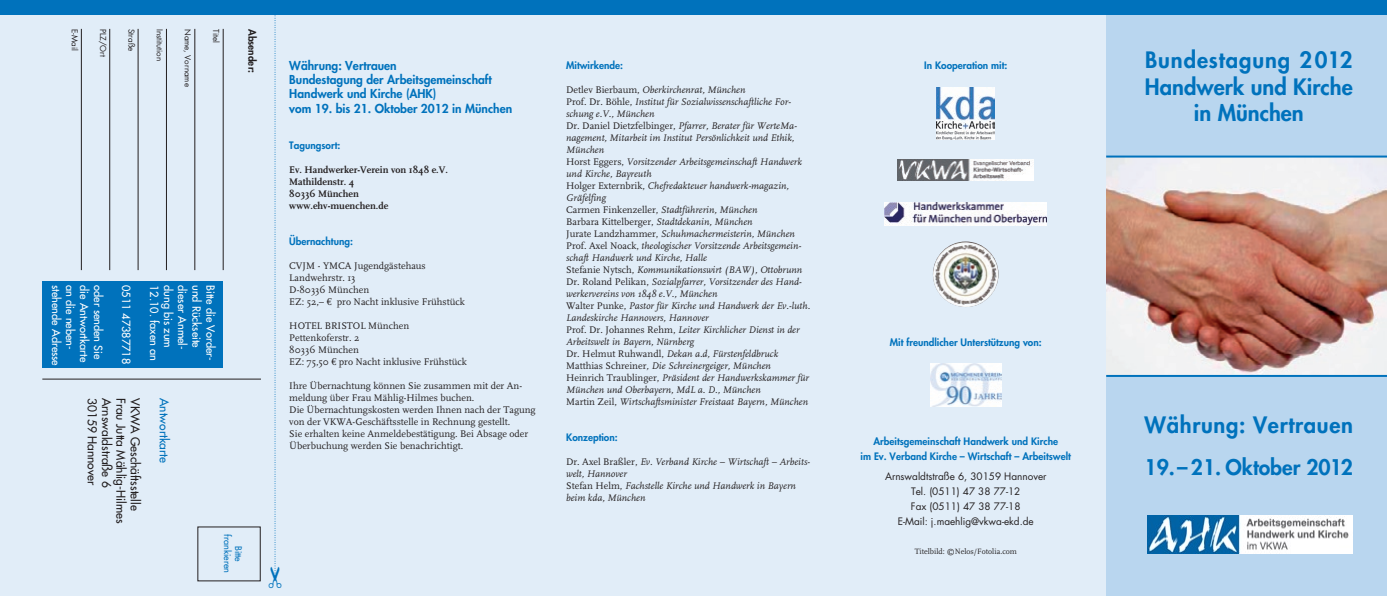
<style>
.page{position:relative;width:1387px;height:596px;background:#fff}
.page>*{position:absolute;margin:0;border:0;box-sizing:border-box;transform-origin:0 0}
.t1{font:800 22px/26.4px "Futura";color:#0072bc;text-align:center}
.t2{font:800 22px "Futura";letter-spacing:.03em;color:#0072bc}
.t3{font:800 21px "Futura";color:#0072bc}
.t4{font:800 12px/14.4px "Futura";color:#0072bc}
.t5{font:12px "Futura";color:#231f20}
.t6{font:12px "Futura";color:#0072bc}
.t7{font:11px "Futura";color:#fff}
.t8{font:italic 10px/12px "FF Scala";color:#231f20}
.t9{font:10px/12px "FF Scala";color:#231f20}
.t10{font:800 10px/14.8px "Futura";color:#0072bc;text-align:center}
.t11{font:10px/14.8px "Futura";color:#231f20;text-align:center}
.t12{font:700 10px/12px "FF Scala";color:#231f20}
.t13{font:800 10px "Futura";color:#231f20}
.t14{font:9px/10.8px "Futura";color:#0072bc;text-align:center}
.t15{font:8px "Futura";color:#231f20}
.t16{font:8px "FF Scala";color:#231f20}
.s1{font-family:"Euro Serif"}
.s2{font-style:normal}
</style>
<div class="page">
<div style="left:0;top:0;width:1113px;height:595px;background:#e1edf8"></div>
<div style="left:1106px;top:0;width:280px;height:595px;background:#b9d6ef"></div>
<img style="left:1147px;top:515px;width:205px;height:38px">
<img style="left:897px;top:159px;width:136px;height:22px">
<div style="left:0;top:0;width:1386px;height:14px;background:#0072bc"></div>
<img style="left:1106px;top:157px;width:280px;height:217px">
<img style="left:930px;top:363px;width:71px;height:43px">
<img style="left:936px;top:87px;width:58px;height:53px">
<hr style="left:223px;top:29px;width:1px;height:241px;background:#231f20">
<hr style="left:194px;top:29px;width:1px;height:241px;background:#231f20">
<hr style="left:166px;top:29px;width:1px;height:241px;background:#231f20">
<hr style="left:138px;top:29px;width:1px;height:241px;background:#231f20">
<hr style="left:109px;top:29px;width:1px;height:241px;background:#231f20">
<hr style="left:81px;top:29px;width:1px;height:241px;background:#231f20">
<hr style="left:42px;top:378px;width:219px;height:1px;background:#231f20">
<img style="left:884px;top:202px;width:162px;height:23px">
<div style="left:43px;top:281px;width:180px;height:86px;background:#0072bc"></div>
<img style="left:932px;top:241px;width:66px;height:66px;border-radius:33px">
<hr style="left:1106px;top:155px;width:280px;height:2px;background:#0072bc">
<hr style="left:1106px;top:374px;width:280px;height:2px;background:#0072bc">
<svg style="left:269px;top:14px;width:13px;height:565px"></svg>
<p class="t15" style="left:80px;top:29px;width:23px;rotate:90deg">E-Mail</p>
<p class="t15" style="left:108px;top:29px;width:29px;rotate:90deg">PLZ/Ort</p>
<p class="t15" style="left:137px;top:29px;width:24px;rotate:90deg">Straße</p>
<p class="t15" style="left:165px;top:29px;width:34px;rotate:90deg">Institution</p>
<p class="t15" style="left:193px;top:29px;width:59px;rotate:90deg">Name, Vorname</p>
<p class="t15" style="left:221px;top:29px;width:15px;rotate:90deg">Titel</p>
<p class="t13" style="left:259px;top:29px;width:46px;rotate:90deg">Absender:</p>
<p class="t7" style="left:63px;top:285px;width:82px;rotate:90deg">stehende Adresse</p>
<p class="t7" style="left:77px;top:285px;width:66px;rotate:90deg">an die neben-</p>
<p class="t7" style="left:91px;top:285px;width:78px;rotate:90deg">die Antwortkarte</p>
<p class="t7" style="left:105px;top:285px;width:76px;rotate:90deg">oder senden Sie</p>
<p class="t7" style="left:133px;top:285px;width:80px;rotate:90deg">0511 47387718</p>
<p class="t7" style="left:161px;top:285px;width:77px;rotate:90deg">12.10. faxen an</p>
<p class="t7" style="left:175px;top:285px;width:64px;rotate:90deg">dung bis zum</p>
<p class="t7" style="left:189px;top:285px;width:66px;rotate:90deg">dieser Anmel-</p>
<p class="t7" style="left:203px;top:285px;width:64px;rotate:90deg">und Rückseite</p>
<p class="t7" style="left:217px;top:285px;width:77px;rotate:90deg">Bitte die Vorder-</p>
<p class="t5" style="left:100px;top:397px;width:89px;rotate:90deg">30159 Hannover</p>
<p class="t5" style="left:114px;top:397px;width:91px;rotate:90deg">Arnswaldstraße 6</p>
<p class="t5" style="left:129px;top:397px;width:127px;rotate:90deg">Frau Jutta Mählig-Hilmes</p>
<p class="t5" style="left:143px;top:397px;width:114px;rotate:90deg">VKWA Geschäftsstelle</p>
<p class="t6" style="left:172px;top:397px;width:66px;rotate:90deg">Antwortkarte</p>
<p class="t14" style="left:244px;top:534px;width:40px;rotate:90deg">Bitte frankieren</p>
<p class="t4" style="left:289px;top:58px;width:224px">Währung: Vertrauen<br>Bundestagung der Arbeitsgemeinschaft<br>Handwerk und Kirche (AHK)<br>vom 19. bis 21. Oktober 2012 in München</p>
<p class="t10" style="left:289px;top:137px;width:53px">Tagungsort:</p>
<p class="t12" style="left:289px;top:164px;width:160px">Ev. Handwerker-Verein von 1848 e.V.<br>Mathildenstr. 4<br>80336 München www.ehv-muenchen.de</p>
<p class="t10" style="left:289px;top:233px;width:65px">Übernachtung:</p>
<p class="t9" style="left:289px;top:260px;width:177px">CVJM - YMCA Jugendgästehaus<br>Landwehrstr. 13<br>D-80336 München<br>EZ: 52,– <span class="s1">E</span> pro Nacht inklusive Frühstück</p>
<p class="t9" style="left:289px;top:320px;width:179px">HOTEL BRISTOL München<br>Pettenkoferstr. 2<br>80336 München<br>EZ: 75,50 <span class="s1">E</span> pro Nacht inklusive Frühstück</p>
<p class="t9" style="left:289px;top:380px;width:248px">Ihre Übernachtung können Sie zusammen mit der An&shy;meldung über Frau Mählig-Hilmes buchen.<br>Die Übernachtungskosten werden Ihnen nach der Tagung von der VKWA-Geschäftsstelle in Rechnung gestellt.<br>Sie erhalten keine Anmeldebestätigung. Bei Absage oder Überbuchung werden Sie benachrichtigt.</p>
<p class="t10" style="left:566px;top:57px;width:58px">Mitwirkende:</p>
<p class="t8" style="left:566px;top:84px;width:245px"><span class="s2">Detlev Bierbaum,</span> Oberkirchenrat, München<br><span class="s2">Prof. Dr. Böhle,</span> Institut für Sozialwissenschaftliche For&shy;schung e.V., München<br><span class="s2">Dr. Daniel Dietzfelbinger,</span> Pfarrer, Berater für WerteMa&shy;nagement, Mitarbeit im Institut Persönlichkeit und Ethik, München<br><span class="s2">Horst Eggers,</span> Vorsitzender Arbeitsgemeinschaft Handwerk und Kirche, Bayreuth<br><span class="s2">Holger Externbrik,</span> Chefredakteuer handwerk-magazin, Gräfelfing<br><span class="s2">Carmen Finkenzeller,</span> Stadtführerin, München<br><span class="s2">Barbara Kittelberger,</span> Stadtdekanin, München<br><span class="s2">Jurate Landzhammer,</span> Schuhmachermeisterin, München <span class="s2">Prof. Axel Noack,</span> theologischer Vorsitzende Arbeitsgemein&shy;schaft Handwerk und Kirche, Halle<br><span class="s2">Stefanie Nytsch,</span> Kommunikationswirt (BAW), Ottobrunn <span class="s2">Dr. Roland Pelikan,</span> Sozialpfarrer, Vorsitzender des Hand&shy;werkervereins von 1848 e.V., München<br><span class="s2">Walter Punke,</span> Pastor für Kirche und Handwerk der Ev.-luth.<br>Landeskirche Hannovers, Hannover<br><span class="s2">Prof. Dr. Johannes Rehm,</span> Leiter Kirchlicher Dienst in der Arbeitswelt in Bayern, Nürnberg<br><span class="s2">Dr. Helmut Ruhwandl,</span> Dekan a.d, Fürstenfeldbruck <span class="s2">Matthias Schreiner</span>, Die Schreinergeiger, München <span class="s2">Heinrich Traublinger,</span> Präsident der Handwerkskammer für München und Oberbayern, MdL a. D., München<br><span class="s2">Martin Zeil,</span> Wirtschaftsminister Freistaat Bayern, München</p>
<p class="t10" style="left:566px;top:429px;width:53px">Konzeption:</p>
<p class="t8" style="left:566px;top:456px;width:245px"><span class="s2">Dr. Axel Braßler,</span> Ev. Verband Kirche – Wirtschaft – Arbeits&shy;welt, Hannover<br><span class="s2">Stefan Helm,</span> Fachstelle Kirche und Handwerk in Bayern beim kda, München</p>
<p class="t10" style="left:924px;top:58px;width:85px">In Kooperation mit:</p>
<p class="t10" style="left:889px;top:334px;width:153px">Mit freundlicher Unterstützung von:</p>
<p class="t10" style="left:860px;top:433px;width:212px">Arbeitsgemeinschaft Handwerk und Kirche<br>im Ev. Verband Kirche – Wirtschaft – Arbeitswelt</p>
<p class="t11" style="left:884px;top:468px;width:163px">Arnswaldtstraße 6, 30159 Hannover<br>Tel. (0511) 47 38 77-12<br>Fax (0511) 47 38 77-18<br>E-Mail: j.maehlig@vkwa-ekd.de</p>
<p class="t16" style="left:914px;top:547px;width:104px">Titelbild: ©Nelos/Fotolia.com</p>
<h1 class="t1" style="left:1144px;top:47px;width:209px">Bundestagung 2012<br>Handwerk und Kirche in München</h1>
<h1 class="t2" style="left:1144px;top:410px;width:210px">Währung: Vertrauen</h1>
<h2 class="t3" style="left:1144px;top:453px;width:210px">19.– 21. Oktober 2012</h2>
</div>
